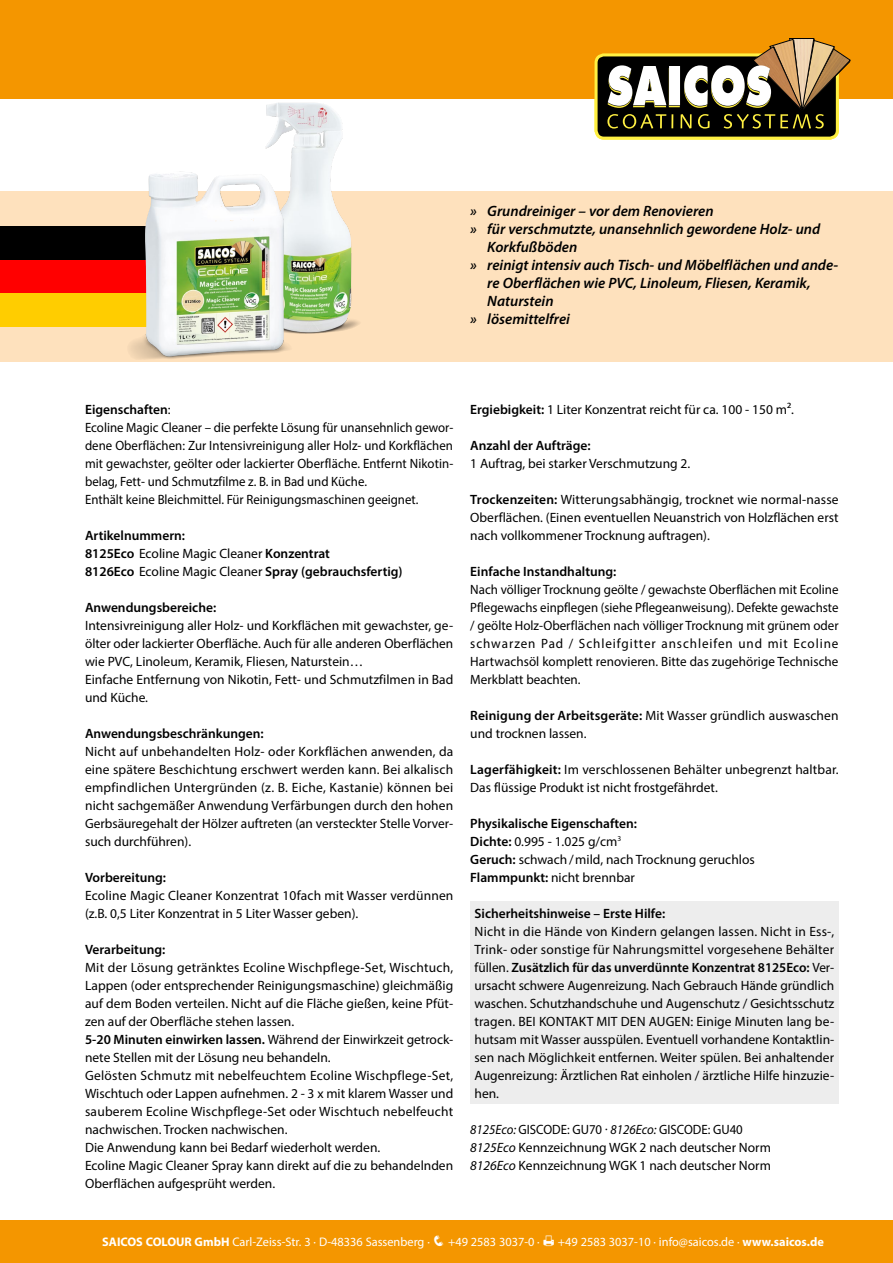
<style>
.page{position:relative;width:893px;height:1263px;background:#fff}
.page>*{position:absolute;margin:0;border:0;box-sizing:border-box;transform-origin:0 0}
.t1{font:italic 600 15px "Myriad Pro";color:#000}
.t2{font:13.5px/18px "Myriad Pro";color:#000}
.t3{font:13.5px/18px "Myriad Pro";color:#000;text-align:justify;scale:.96 1}
.t4{font:600 13.5px/18px "Myriad Pro";color:#000}
.t5{font:13.5px/18px "Myriad Pro";color:#000;scale:.95 1}
.t6{font:12.45px "Myriad Pro";color:#fff}
.s1{font-weight:600}
.s2{font-weight:400}
.s3{font-style:italic}
.s4{font-weight:700}
</style>
<div class="page">
<svg style="left:0;top:191px;width:893px;height:170px;fill:#fee1bd"></svg>
<div style="left:0;top:0;width:893px;height:99px;background:#f49600"></div>
<div style="left:596px;top:55px;width:241px;height:83px;background:#000;border-radius:8px"></div>
<div style="left:594px;top:53px;width:245px;height:87px;border:3px solid #fff042;border-radius:8px"></div>
<svg style="left:607px;top:38px;width:243px;height:91px"></svg>
<div style="left:0;top:1220px;width:893px;height:43px;background:#f49600"></div>
<img style="left:265px;top:102px;width:32px;height:98px">
<div style="left:470px;top:901px;width:369px;height:203px;background:#ededed"></div>
<div style="left:0;top:226px;width:149px;height:34px;background:#000"></div>
<div style="left:0;top:260px;width:149px;height:34px;background:#f00"></div>
<div style="left:0;top:294px;width:149px;height:33px;background:#ffcd00"></div>
<img style="left:127px;top:172px;width:65px;height:188px">
<p class="t1" style="left:470px;top:201px;width:245px">» Grundreiniger – vor dem Renovieren</p>
<p class="t1" style="left:470px;top:219px;width:351px">» für verschmutzte, unansehnlich gewordene Holz- und</p>
<p class="t1" style="left:487px;top:237px;width:92px">Korkfußböden</p>
<p class="t1" style="left:470px;top:255px;width:369px">» reinigt intensiv auch Tisch- und Möbelflächen und ande-</p>
<p class="t1" style="left:487px;top:273px;width:325px">re Oberflächen wie PVC, Linoleum, Fliesen, Keramik,</p>
<p class="t1" style="left:487px;top:291px;width:68px">Naturstein</p>
<p class="t1" style="left:470px;top:309px;width:101px">» lösemittelfrei</p>
<p class="t2" style="left:85px;top:400px;width:370px"><span class="s1">Eigenschaften</span>:<br>Ecoline Magic Cleaner – die perfekte Lösung für unansehnlich gewor&shy;dene Oberflächen: Zur Intensivreinigung aller Holz- und Korkflächen mit gewachster, geölter oder lackierter Oberfläche. Entfernt Nikotin&shy;belag, Fett- und Schmutzfilme z. B. in Bad und Küche.<br>Enthält keine Bleichmittel. Für Reinigungsmaschinen geeignet.</p>
<p class="t4" style="left:85px;top:526px;width:319px">Artikelnummern:<br>8125Eco <span class="s2">Ecoline Magic Cleaner</span> Konzentrat<br>8126Eco <span class="s2">Ecoline Magic Cleaner</span> Spray (gebrauchsfertig)</p>
<p class="t4" style="left:85px;top:598px;width:133px">Anwendungsbereiche:</p>
<p class="t2" style="left:85px;top:616px;width:370px">Intensivreinigung aller Holz- und Korkflächen mit gewachster, ge&shy;ölter oder lackierter Oberfläche. Auch für alle anderen Oberflächen wie PVC, Linoleum, Keramik, Fliesen, Naturstein…<br>Einfache Entfernung von Nikotin, Fett- und Schmutzfilmen in Bad und Küche.</p>
<p class="t4" style="left:85px;top:724px;width:180px">Anwendungsbeschränkungen:</p>
<p class="t2" style="left:85px;top:742px;width:370px;text-align:justify">Nicht auf unbehandelten Holz- oder Korkflächen anwenden, da eine spätere Beschichtung erschwert werden kann. Bei alkalisch empfindlichen Untergründen (z. B. Eiche, Kastanie) können bei nicht sachgemäßer Anwendung Verfärbungen durch den hohen Gerbsäuregehalt der Hölzer auftreten (an versteckter Stelle Vorver&shy;such durchführen).</p>
<p class="t4" style="left:85px;top:868px;width:83px">Vorbereitung:</p>
<p class="t2" style="left:85px;top:886px;width:370px">Ecoline Magic Cleaner Konzentrat 10fach mit Wasser verdünnen (z.B. 0,5 Liter Konzentrat in 5 Liter Wasser geben).</p>
<p class="t4" style="left:85px;top:940px;width:82px">Verarbeitung:</p>
<p class="t2" style="left:85px;top:958px;width:370px">Mit der Lösung getränktes Ecoline Wischpflege-Set, Wischtuch, Lappen (oder entsprechender Reinigungsmaschine) gleichmäßig auf dem Boden verteilen. Nicht auf die Fläche gießen, keine Pfüt&shy;zen auf der Oberfläche stehen lassen.<br><span class="s1">5-20 Minuten einwirken lassen.</span> Während der Einwirkzeit getrock&shy;nete Stellen mit der Lösung neu behandeln.<br>Gelösten Schmutz mit nebelfeuchtem Ecoline Wischpflege-Set, Wischtuch oder Lappen aufnehmen. 2 - 3 x mit klarem Wasser und sauberem Ecoline Wischpflege-Set oder Wischtuch nebelfeucht nachwischen. Trocken nachwischen.<br>Die Anwendung kann bei Bedarf wiederholt werden.<br>Ecoline Magic Cleaner Spray kann direkt auf die zu behandelnden Oberflächen aufgesprüht werden.</p>
<p class="t2" style="left:470px;top:400px;width:325px"><span class="s1">Ergiebigkeit:</span> 1 Liter Konzentrat reicht für ca. 100 - 150 m².</p>
<p class="t4" style="left:470px;top:436px;width:122px">Anzahl der Aufträge:</p>
<p class="t2" style="left:470px;top:454px;width:222px">1 Auftrag, bei starker Verschmutzung 2.</p>
<p class="t2" style="left:470px;top:490px;width:370px;text-align:justify"><span class="s1">Trockenzeiten:</span> Witterungsabhängig, trocknet wie normal-nasse Oberflächen. (Einen eventuellen Neuanstrich von Holzflächen erst nach vollkommener Trocknung auftragen).</p>
<p class="t4" style="left:470px;top:562px;width:148px">Einfache Instandhaltung:</p>
<p class="t3" style="left:470px;top:580px;width:385px">Nach völliger Trocknung geölte / gewachste Oberflächen mit Ecoline Pflegewachs einpflegen (siehe Pflegeanweisung). Defekte gewachste / geölte Holz-Oberflächen nach völliger Trocknung mit grünem oder schwarzen Pad / Schleifgitter anschleifen und mit Ecoline Hartwachsöl komplett renovieren. Bitte das zugehörige Technische Merkblatt beachten.</p>
<p class="t2" style="left:470px;top:706px;width:370px"><span class="s1">Reinigung der Arbeitsgeräte:</span> Mit Wasser gründlich auswaschen und trocknen lassen.</p>
<p class="t2" style="left:470px;top:760px;width:370px"><span class="s1">Lagerfähigkeit:</span> Im verschlossenen Behälter unbegrenzt haltbar.<br>Das flüssige Produkt ist nicht frostgefährdet.</p>
<p class="t2" style="left:470px;top:814px;width:286px"><span class="s1">Physikalische Eigenschaften:<br>Dichte:</span> 0.995 - 1.025 g/cm<sup>3<br></sup><span class="s1">Geruch:</span> schwach/mild, nach Trocknung geruchlos <span class="s1">Flammpunkt:</span> nicht brennbar</p>
<p class="t4" style="left:475px;top:904px;width:192px">Sicherheitshinweise – Erste Hilfe:</p>
<p class="t2" style="left:475px;top:922px;width:361px;text-align:justify">Nicht in die Hände von Kindern gelangen lassen. Nicht in Ess-, Trink- oder sonstige für Nahrungsmittel vorgesehene Behälter füllen. <span class="s1">Zusätzlich für das unverdünnte Konzentrat 8125Eco:</span> Ver&shy;ursacht schwere Augenreizung. Nach Gebrauch Hände gründlich waschen. Schutzhandschuhe und Augenschutz / Gesichtsschutz tragen. BEI KONTAKT MIT DEN AUGEN: Einige Minuten lang be&shy;hutsam mit Wasser ausspülen. Eventuell vorhandene Kontaktlin&shy;sen nach Möglichkeit entfernen. Weiter spülen. Bei anhaltender Augenreizung: Ärztlichen Rat einholen / ärztliche Hilfe hinzuzie&shy;hen.</p>
<p class="t5" style="left:470px;top:1120px;width:318px"><span class="s3">8125Eco:</span> GISCODE: GU70 · <span class="s3">8126Eco:</span> GISCODE: GU40<br><span class="s3">8125Eco</span> Kennzeichnung WGK 2 nach deutscher Norm<br><span class="s3">8126Eco</span> Kennzeichnung WGK 1 nach deutscher Norm</p>
<p class="t6" style="left:102px;top:1234px;width:439px"><span class="s4">SAICOS COLOUR GmbH</span> Carl-Zeiss-Str. 3 · D-48336 Sassenberg · ❑ +49 2583 3037-0 ·</p>
<p class="t6" style="left:558px;top:1234px;width:267px">+49 2583 3037-10 · info@saicos.de · <span class="s4">www.saicos.de</span></p>
</div>
